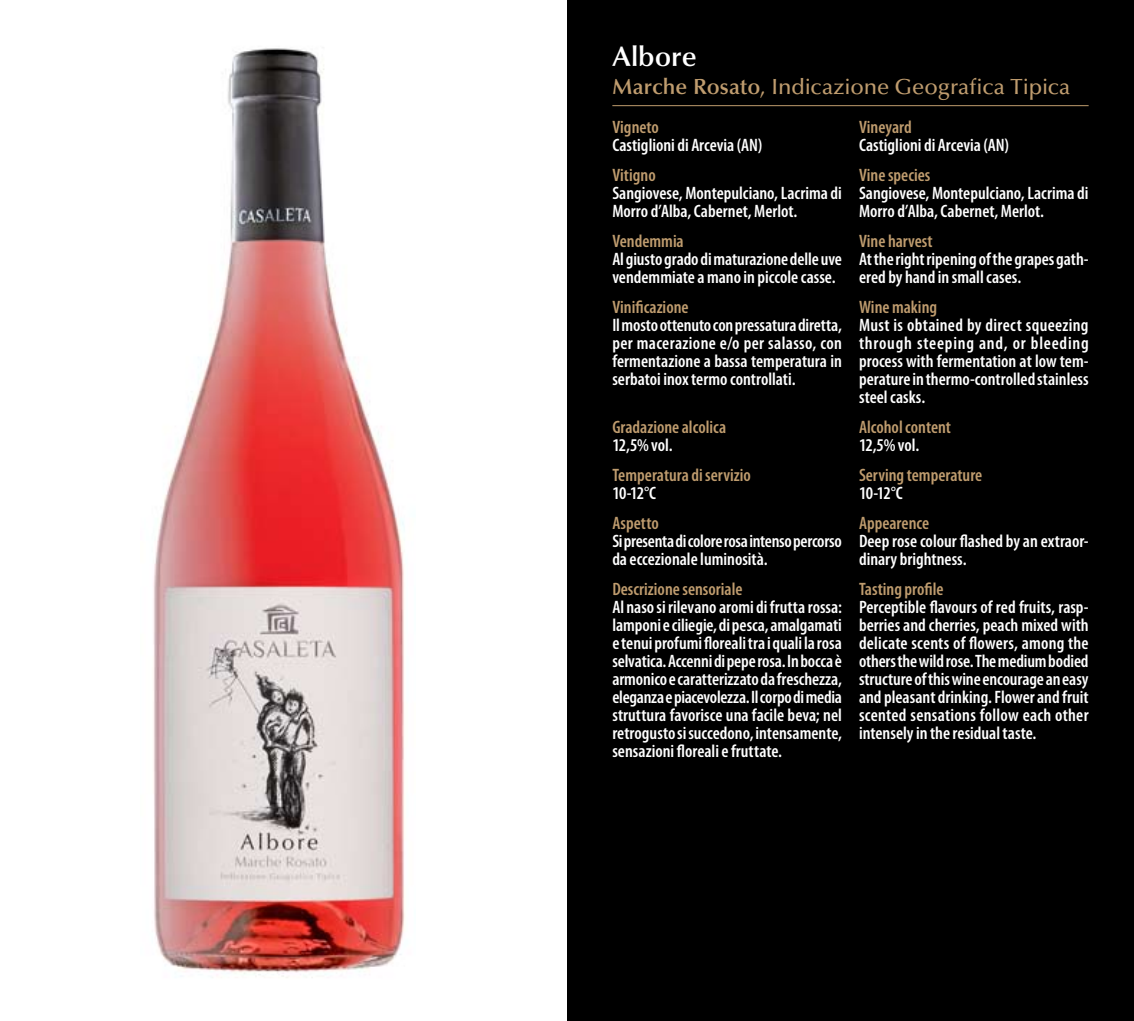
<style>
.page{position:relative;width:1134px;height:1021px;background:#fff}
.page>*{position:absolute;margin:0;border:0;box-sizing:border-box;transform-origin:0 0}
.t1{font:600 28px "Optima LT Std";color:#fff}
.t2{font:500 22px "Optima LT Std";letter-spacing:-.005em;color:#bf9c6e}
.t3{font:600 condensed 18px/18px "Myriad Pro";color:#fff}
.t4{font:600 condensed 18px "Myriad Pro";color:#bf9c6e}
.s1{font-weight:600}
</style>
<div class="page">
<div style="left:567px;top:0;width:567px;height:1020px;background:#000"></div>
<img style="left:153px;top:48px;width:252px;height:930px">
<hr style="left:612px;top:105px;width:477px;height:1px;background:#bf9c6e">
<h1 class="t1" style="left:612px;top:40px;width:86px">Albore</h1>
<p class="t2" style="left:612px;top:74px;width:459px"><span class="s1">Marche Rosato</span>, Indicazione Geografica Tipica</p>
<p class="t4" style="left:612px;top:115px;width:48px">Vigneto</p>
<p class="t3" style="left:612px;top:135px;width:151px">Castiglioni di Arcevia (AN)</p>
<p class="t4" style="left:612px;top:163px;width:45px">Vitigno</p>
<p class="t3" style="left:612px;top:183px;width:231px">Sangiovese, Montepulciano, Lacrima di<br>Morro d’Alba, Cabernet, Merlot.</p>
<p class="t4" style="left:612px;top:230px;width:73px">Vendemmia</p>
<p class="t3" style="left:612px;top:249px;width:231px">Al giusto grado di maturazione delle uve vendemmiate a mano in piccole casse.</p>
<p class="t4" style="left:612px;top:296px;width:78px">Vinificazione</p>
<p class="t3" style="left:612px;top:315px;width:231px;text-align:justify">Il mosto ottenuto con pressatura diretta, per macerazione e/o per salasso, con fermentazione a bassa temperatura in serbatoi inox termo controllati.</p>
<p class="t4" style="left:612px;top:416px;width:115px">Gradazione alcolica</p>
<p class="t3" style="left:612px;top:435px;width:62px">12,5% vol.</p>
<p class="t4" style="left:612px;top:464px;width:140px">Temperatura di servizio</p>
<p class="t3" style="left:612px;top:483px;width:45px">10-12°C</p>
<p class="t4" style="left:612px;top:512px;width:48px">Aspetto</p>
<p class="t3" style="left:612px;top:531px;width:231px">Si presenta di colore rosa intenso percorso da eccezionale luminosità.</p>
<p class="t4" style="left:612px;top:578px;width:132px">Descrizione sensoriale</p>
<p class="t3" style="left:612px;top:597px;width:231px;text-align:justify">Al naso si rilevano aromi di frutta rossa: lamponi e ciliegie, di pesca, amalgamati e tenui profumi floreali tra i quali la rosa selvatica. Accenni di pepe rosa. In bocca è armonico e caratterizzato da freschezza, eleganza e piacevolezza. Il corpo di media struttura favorisce una facile beva; nel retrogusto si succedono, intensamente, sensazioni floreali e fruttate.</p>
<p class="t4" style="left:859px;top:116px;width:54px">Vineyard</p>
<p class="t3" style="left:859px;top:135px;width:151px">Castiglioni di Arcevia (AN)</p>
<p class="t4" style="left:859px;top:164px;width:73px">Vine species</p>
<p class="t3" style="left:859px;top:183px;width:231px">Sangiovese, Montepulciano, Lacrima di<br>Morro d’Alba, Cabernet, Merlot.</p>
<p class="t4" style="left:859px;top:230px;width:75px">Vine harvest</p>
<p class="t3" style="left:859px;top:249px;width:231px">At the right ripening of the grapes gath&shy;ered by hand in small cases.</p>
<p class="t4" style="left:859px;top:296px;width:80px">Wine making</p>
<p class="t3" style="left:859px;top:315px;width:231px;text-align:justify">Must is obtained by direct squeezing through steeping and, or bleeding process with fermentation at low tem&shy;perature in thermo-controlled stainless steel casks.</p>
<p class="t4" style="left:859px;top:416px;width:94px">Alcohol content</p>
<p class="t3" style="left:859px;top:435px;width:62px">12,5% vol.</p>
<p class="t4" style="left:859px;top:464px;width:125px">Serving temperature</p>
<p class="t3" style="left:859px;top:483px;width:45px">10-12°C</p>
<p class="t4" style="left:859px;top:512px;width:72px">Appearence</p>
<p class="t3" style="left:859px;top:531px;width:231px">Deep rose colour flashed by an extraor&shy;dinary brightness.</p>
<p class="t4" style="left:859px;top:578px;width:86px">Tasting profile</p>
<p class="t3" style="left:859px;top:597px;width:231px;text-align:justify">Perceptible flavours of red fruits, rasp&shy;berries and cherries, peach mixed with delicate scents of flowers, among the others the wild rose. The medium bodied structure of this wine encourage an easy and pleasant drinking.Flower and fruit scented sensations follow each other intensely in the residual taste.</p>
</div>
